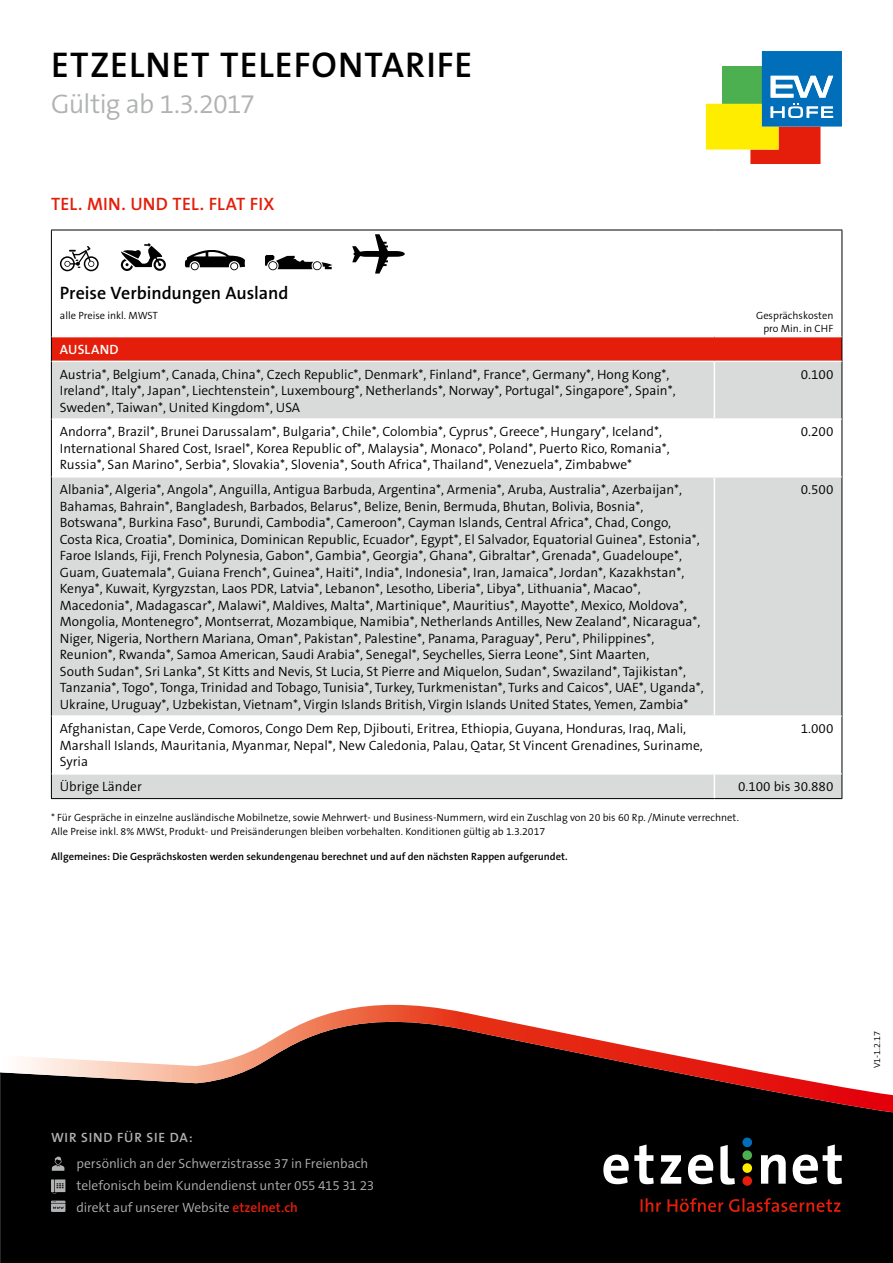
<style>
.page{position:relative;width:893px;height:1263px;background:#fff}
.page>*{position:absolute;margin:0;border:0;box-sizing:border-box;transform-origin:0 0}
.t1{font:600 36px "The Sans B6";letter-spacing:.03em;color:#000}
.t2{font:300 27px "The Sans B4";letter-spacing:-.03em;color:#b1b2b3}
.t3{font:600 18px "The Sans B6";letter-spacing:-.005em;color:#000}
.t4{font:600 18px "The Sans B6";letter-spacing:.01em;color:#e41e0a}
.t5{font:300 13.5px/16.5px "The Sans B4";color:#000}
.t6{font:300 13.5px/21.8px "The Sans B4";letter-spacing:-.005em;color:#b1b2b3}
.t7{font:600 13.5px "The Sans B6";letter-spacing:.06em;color:#b1b2b3}
.t8{font:600 13.5px "The Sans B6";letter-spacing:.015em;color:#fff}
.t9{font:300 10.5px/13.5px "The Sans B4";color:#000;text-align:right}
.t10{font:600 10.5px "The Sans B6";color:#000}
.t11{font:300 9px "The Sans B4";color:#000}
.s1{font-family:"The Sans B6";font-weight:600;color:#e41e0a}
</style>
<div class="page">
<div style="left:51px;top:337px;width:791px;height:24px;background:#e41e0a"></div>
<svg style="left:52px;top:362px;width:790px;height:436px;fill:#d9dada"></svg>
<hr style="left:51px;top:230px;width:663px;height:1px;background:#000">
<hr style="left:51px;top:230px;width:1px;height:49px;background:#000">
<hr style="left:714px;top:230px;width:128px;height:1px;background:#000">
<hr style="left:842px;top:230px;width:1px;height:49px;background:#000">
<svg style="left:51px;top:279px;width:1px;height:28px"></svg>
<svg style="left:842px;top:279px;width:1px;height:28px"></svg>
<hr style="left:51px;top:307px;width:1px;height:30px;background:#000">
<hr style="left:842px;top:307px;width:1px;height:30px;background:#000">
<svg style="left:51px;top:337px;width:1px;height:24px"></svg>
<svg style="left:842px;top:337px;width:1px;height:24px"></svg>
<hr style="left:51px;top:361px;width:1px;height:58px;background:#000">
<hr style="left:842px;top:361px;width:1px;height:58px;background:#000">
<hr style="left:51px;top:419px;width:1px;height:58px;background:#000">
<hr style="left:842px;top:419px;width:1px;height:58px;background:#000">
<hr style="left:51px;top:477px;width:1px;height:239px;background:#000">
<hr style="left:842px;top:477px;width:1px;height:239px;background:#000">
<hr style="left:51px;top:716px;width:1px;height:58px;background:#000">
<hr style="left:842px;top:716px;width:1px;height:58px;background:#000">
<svg style="left:51px;top:774px;width:1px;height:24px"></svg>
<svg style="left:842px;top:774px;width:1px;height:24px"></svg>
<hr style="left:714px;top:362px;width:1px;height:56px;background:#fff">
<hr style="left:52px;top:418px;width:662px;height:2px;background:#fff">
<hr style="left:714px;top:418px;width:128px;height:2px;background:#fff">
<hr style="left:714px;top:420px;width:1px;height:56px;background:#fff">
<hr style="left:52px;top:476px;width:662px;height:2px;background:#fff">
<hr style="left:714px;top:476px;width:128px;height:2px;background:#fff">
<hr style="left:714px;top:478px;width:1px;height:237px;background:#fff">
<hr style="left:52px;top:715px;width:662px;height:2px;background:#fff">
<hr style="left:714px;top:715px;width:128px;height:2px;background:#fff">
<hr style="left:714px;top:717px;width:1px;height:56px;background:#fff">
<hr style="left:52px;top:773px;width:662px;height:2px;background:#fff">
<hr style="left:714px;top:773px;width:128px;height:2px;background:#fff">
<svg style="left:714px;top:775px;width:1px;height:23px"></svg>
<hr style="left:51px;top:798px;width:663px;height:1px;background:#000">
<hr style="left:714px;top:798px;width:128px;height:1px;background:#000">
<svg style="left:60px;top:246px;width:39px;height:25px"></svg>
<svg style="left:121px;top:243px;width:45px;height:28px"></svg>
<svg style="left:265px;top:255px;width:67px;height:15px"></svg>
<svg style="left:185px;top:250px;width:60px;height:20px"></svg>
<svg style="left:352px;top:234px;width:53px;height:40px"></svg>
<div style="left:0;top:1112px;width:893px;height:151px;background:#000"></div>
<svg style="left:0;top:1004px;width:893px;height:108px"></svg>
<div style="left:742px;top:1137px;width:10px;height:10px;background:#006eb9;border-radius:50%"></div>
<div style="left:742px;top:1150px;width:10px;height:10px;background:#4caf50;border-radius:50%"></div>
<div style="left:742px;top:1163px;width:10px;height:10px;background:#ffed00;border-radius:50%"></div>
<div style="left:742px;top:1176px;width:10px;height:10px;background:#e41e0a;border-radius:50%"></div>
<svg style="left:603px;top:1144px;width:110px;height:40px"></svg>
<svg style="left:720px;top:1145px;width:15px;height:39px"></svg>
<svg style="left:761px;top:1155px;width:25px;height:29px"></svg>
<svg style="left:793px;top:1144px;width:49px;height:40px"></svg>
<svg style="left:640px;top:1198px;width:200px;height:14px;background:#440802"></svg>
<svg style="left:52px;top:1157px;width:12px;height:14px"></svg>
<svg style="left:51px;top:1179px;width:14px;height:15px"></svg>
<svg style="left:51px;top:1200px;width:14px;height:12px"></svg>
<svg style="left:706px;top:51px;width:136px;height:113px"></svg>
<h1 class="t1" style="left:51px;top:46px;width:423px">ETZELNET TELEFONTARIFE</h1>
<h2 class="t2" style="left:51px;top:90px;width:206px">Gültig ab 1.3.2017</h2>
<h3 class="t4" style="left:51px;top:195px;width:225px">TEL. MIN. UND TEL. FLAT FIX</h3>
<h3 class="t3" style="left:60px;top:284px;width:230px">Preise Verbindungen Ausland</h3>
<p class="t9" style="left:60px;top:309px;width:100px">alle Preise inkl. MWST</p>
<p class="t9" style="left:756px;top:309px;width:79px">Gesprächskosten pro Min. in CHF</p>
<p class="t8" style="left:60px;top:342px;width:60px">AUSLAND</p>
<p class="t5" style="left:60px;top:366px;width:617px">Austria*, Belgium*, Canada, China*, Czech Republic*, Denmark*, Finland*, France*, Germany*, Hong Kong*,<br>Ireland*, Italy*, Japan*, Liechtenstein*, Luxembourg*, Netherlands*, Norway*, Portugal*, Singapore*, Spain*,<br>Sweden*, Taiwan*, United Kingdom*, USA</p>
<p class="t5" style="left:801px;top:366px;width:34px">0.100</p>
<p class="t5" style="left:60px;top:424px;width:611px">Andorra*, Brazil*, Brunei Darussalam*, Bulgaria*, Chile*, Colombia*, Cyprus*, Greece*, Hungary*, Iceland*,<br>International Shared Cost, Israel*, Korea Republic of*, Malaysia*, Monaco*, Poland*, Puerto Rico, Romania*,<br>Russia*, San Marino*, Serbia*, Slovakia*, Slovenia*, South Africa*, Thailand*, Venezuela*, Zimbabwe*</p>
<p class="t5" style="left:801px;top:424px;width:34px">0.200</p>
<p class="t5" style="left:60px;top:482px;width:645px">Albania*, Algeria*, Angola*, Anguilla, Antigua Barbuda, Argentina*, Armenia*, Aruba, Australia*, Azerbaijan*, Bahamas, Bahrain*, Bangladesh, Barbados, Belarus*, Belize, Benin, Bermuda, Bhutan, Bolivia, Bosnia*, Botswana*, Burkina Faso*, Burundi, Cambodia*, Cameroon*, Cayman Islands, Central Africa*, Chad, Congo, Costa Rica, Croatia*, Dominica, Dominican Republic, Ecuador*, Egypt*, El Salvador, Equatorial Guinea*, Estonia*, Faroe Islands, Fiji, French Polynesia, Gabon*, Gambia*, Georgia*, Ghana*, Gibraltar*, Grenada*, Guadeloupe*, Guam, Guatemala*, Guiana French*, Guinea*, Haiti*, India*, Indonesia*, Iran, Jamaica*, Jordan*, Kazakhstan*, Kenya*, Kuwait, Kyrgyzstan, Laos PDR, Latvia*, Lebanon*, Lesotho, Liberia*, Libya*, Lithuania*, Macao*, Macedonia*, Madagascar*, Malawi*, Maldives, Malta*, Martinique*, Mauritius*, Mayotte*, Mexico, Moldova*, Mongolia, Montenegro*, Montserrat, Mozambique, Namibia*, Netherlands Antilles, New Zealand*, Nicaragua*, Niger, Nigeria, Northern Mariana, Oman*, Pakistan*, Palestine*, Panama, Paraguay*, Peru*, Philippines*, Reunion*, Rwanda*, Samoa American, Saudi Arabia*, Senegal*, Seychelles, Sierra Leone*, Sint Maarten,<br>South Sudan*, Sri Lanka*, St Kitts and Nevis, St Lucia, St Pierre and Miquelon, Sudan*, Swaziland*, Tajikistan*, Tanzania*, Togo*, Tonga, Trinidad and Tobago, Tunisia*, Turkey, Turkmenistan*, Turks and Caicos*, UAE*, Uganda*, Ukraine, Uruguay*, Uzbekistan, Vietnam*, Virgin Islands British, Virgin Islands United States, Yemen, Zambia*</p>
<p class="t5" style="left:801px;top:482px;width:34px">0.500</p>
<p class="t5" style="left:60px;top:721px;width:644px">Afghanistan, Cape Verde, Comoros, Congo Dem Rep, Djibouti, Eritrea, Ethiopia, Guyana, Honduras, Iraq, Mali,<br>Marshall Islands, Mauritania, Myanmar, Nepal*, New Caledonia, Palau, Qatar, St Vincent Grenadines, Suriname,<br>Syria</p>
<p class="t5" style="left:801px;top:721px;width:34px">1.000</p>
<p class="t5" style="left:60px;top:779px;width:83px">Übrige Länder</p>
<p class="t5" style="left:738px;top:779px;width:97px">0.100 bis 30.880</p>
<p class="t9" style="left:51px;top:811px;width:689px;text-align:left">* Für Gespräche in einzelne ausländische Mobilnetze, sowie Mehrwert- und Business-Nummern, wird ein Zuschlag von 20 bis 60 Rp. /Minute verrechnet.<br>Alle Preise inkl. 8% MWSt, Produkt- und Preisänderungen bleiben vorbehalten. Konditionen gültig ab 1.3.2017</p>
<p class="t10" style="left:51px;top:851px;width:518px">Allgemeines: Die Gesprächskosten werden sekundengenau berechnet und auf den nächsten Rappen aufgerundet.</p>
<p class="t7" style="left:51px;top:1131px;width:143px">WIR SIND FÜR SIE DA:</p>
<p class="t6" style="left:77px;top:1153px;width:299px">persönlich an der Schwerzistrasse 37 in Freienbach telefonisch beim Kundendienst unter 055 415 31 23 direkt auf unserer Website <span class="s1">etzelnet.ch</span></p>
<p class="t11" style="left:872px;top:1068px;width:39px;rotate:-90deg">V1-1.2.17</p>
</div>
